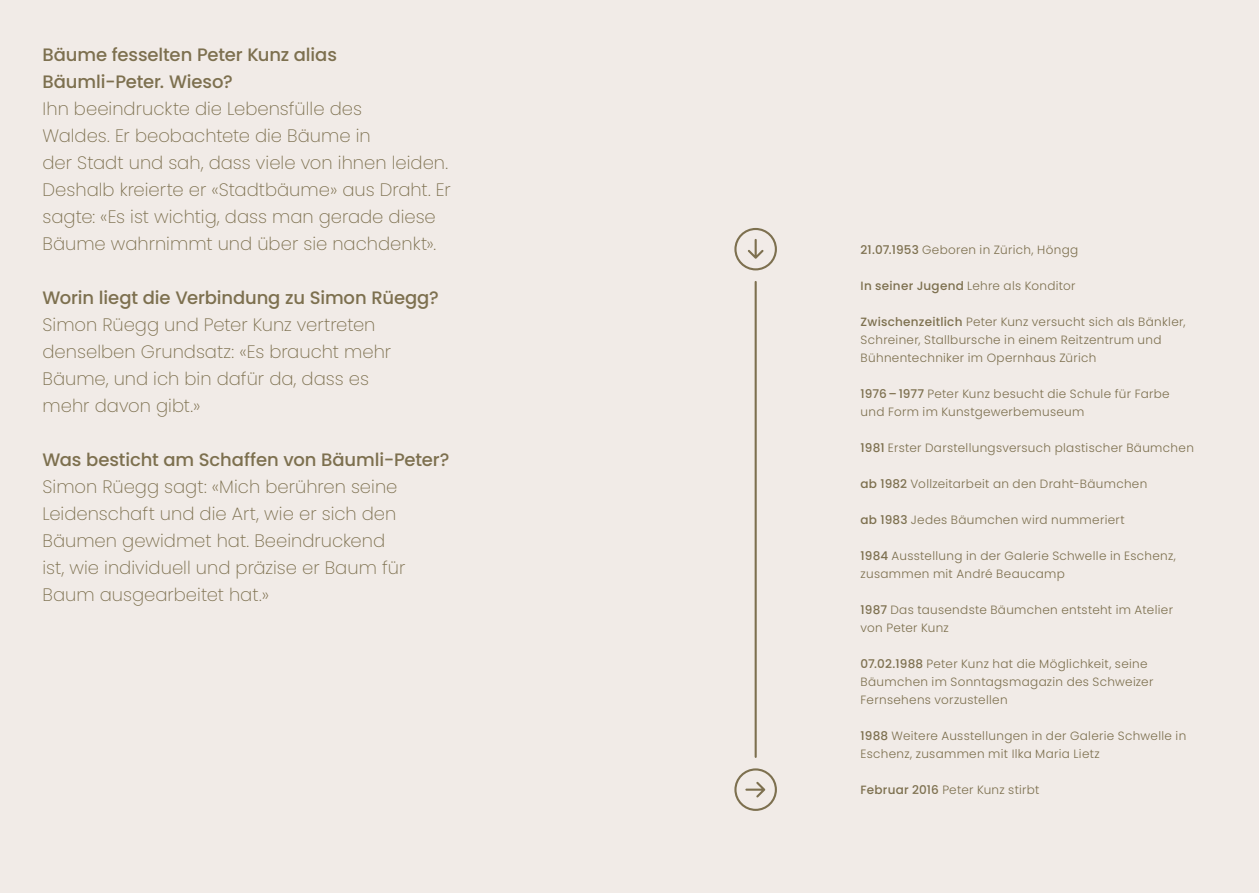
<style>
.page{position:relative;width:1259px;height:893px;background:#f1ebe7}
.page>*{position:absolute;margin:0;border:0;box-sizing:border-box;transform-origin:0 0}
.t1{font:200 18px/27px "Poppins";color:#7d704f}
.t2{font:500 18px/27px "Poppins";letter-spacing:-.005em;color:#7d704f}
.t3{font:300 12px/18px "Poppins";letter-spacing:.025em;color:#7d704f}
.s1{font-weight:500}
</style>
<div class="page">
<svg style="left:734px;top:228px;width:43px;height:42px"></svg>
<svg style="left:734px;top:768px;width:43px;height:43px"></svg>
<hr style="left:754px;top:282px;width:2px;height:475px;background:#7d704f">
<h1 class="t2" style="left:43px;top:42px;width:296px">Bäume fesselten Peter Kunz alias<br>Bäumli-Peter. Wieso?</h1>
<p class="t1" style="left:43px;top:96px;width:410px">Ihn beeindruckte die Lebensfülle des<br>Waldes. Er beobachtete die Bäume in<br>der Stadt und sah, dass viele von ihnen leiden.<br>Deshalb kreierte er «Stadtbäume» aus Draht. Er sagte: «Es ist wichtig, dass man gerade diese Bäume wahrnimmt und über sie nachdenkt».</p>
<h1 class="t2" style="left:43px;top:285px;width:398px">Worin liegt die Verbindung zu Simon Rüegg?</h1>
<h1 class="t1" style="left:43px;top:312px;width:350px">Simon Rüegg und Peter Kunz vertreten den selben Grundsatz: «Es braucht mehr<br>Bäume, und ich bin dafür da, dass es mehr davon gibt.»</h1>
<h1 class="t2" style="left:43px;top:447px;width:408px">Was besticht am Schaffen von Bäumli-Peter?</h1>
<h1 class="t1" style="left:43px;top:474px;width:364px">Simon Rüegg sagt: «Mich berühren seine Leidenschaft und die Art, wie er sich den Bäumen gewidmet hat. Beeindruckend ist, wie individuell und präzise er Baum für Baum ausgearbeitet hat.»</h1>
<p class="t3" style="left:860px;top:241px;width:219px"><span class="s1">21.07.1953</span> Geboren in Zürich, Höngg</p>
<p class="t3" style="left:860px;top:277px;width:216px"><span class="s1">In seiner Jugend</span> Lehre als Konditor</p>
<p class="t3" style="left:860px;top:313px;width:326px"><span class="s1">Zwischenzeitlich</span> Peter Kunz versucht sich als Bänkler,<br>Schreiner, Stallbursche in einem Reitzentrum und<br>Bühnentechniker im Opernhaus Zürich</p>
<p class="t3" style="left:860px;top:385px;width:311px"><span class="s1">1976 – 1977</span> Peter Kunz besucht die Schule für Farbe und Form im Kunstgewerbemuseum</p>
<p class="t3" style="left:860px;top:439px;width:335px"><span class="s1">1981</span> Erster Darstellungsversuch plastischer Bäumchen</p>
<p class="t3" style="left:860px;top:475px;width:288px"><span class="s1">ab 1982</span> Vollzeitarbeit an den Draht-Bäumchen</p>
<p class="t3" style="left:860px;top:511px;width:266px"><span class="s1">ab 1983</span> Jedes Bäumchen wird nummeriert</p>
<p class="t3" style="left:860px;top:547px;width:317px"><span class="s1">1984</span> Ausstellung in der Galerie Schwelle in Eschenz, zusammen mit André Beaucamp</p>
<p class="t3" style="left:860px;top:601px;width:314px"><span class="s1">1987</span> Das tausendste Bäumchen entsteht im Atelier von Peter Kunz</p>
<p class="t3" style="left:860px;top:655px;width:294px"><span class="s1">07.02.1988</span> Peter Kunz hat die Möglichkeit, seine<br>Bäumchen im Sonntagsmagazin des Schweizer<br>Fernsehens vorzustellen</p>
<p class="t3" style="left:860px;top:727px;width:327px"><span class="s1">1988</span> Weitere Ausstellungen in der Galerie Schwelle in<br>Eschenz, zusammen mit Ilka Maria Lietz</p>
<p class="t3" style="left:860px;top:781px;width:180px"><span class="s1">Februar 2016</span> Peter Kunz stirbt</p>
</div>
